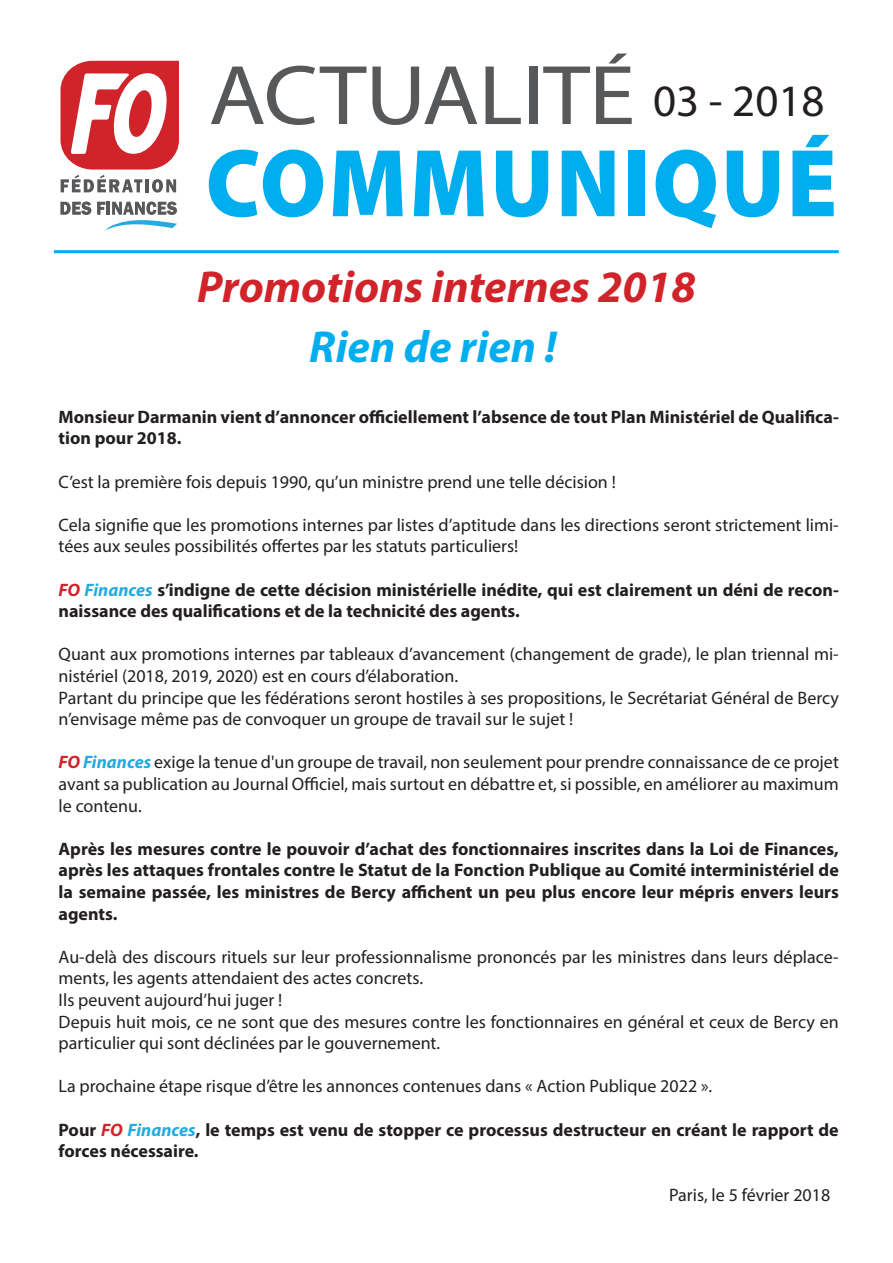
<style>
.page{position:relative;width:893px;height:1263px;background:#fff}
.page>*{position:absolute;margin:0;border:0;box-sizing:border-box;transform-origin:0 0}
.t1{font:italic 700 45px "Myriad Pro";color:#d1232a}
.t2{font:italic 700 45px "Myriad Pro";color:#00aeef}
.t3{font:45px "Myriad Pro";color:#231f20}
.t4{font:18px/21.6px "Myriad Pro";color:#231f20}
.t5{font:700 18px/21.6px "Myriad Pro";color:#231f20}
.s1{font-style:italic;color:#d1232a}
.s2{font-style:italic;color:#24aae1}
.s3{font-weight:700;font-style:italic;color:#d1232a}
.s4{font-weight:700;font-style:italic;color:#24aae1}
</style>
<div class="page">
<svg style="left:211px;top:66px;width:155px;height:59px"></svg>
<svg style="left:372px;top:67px;width:105px;height:58px"></svg>
<svg style="left:485px;top:67px;width:36px;height:57px"></svg>
<div style="left:529px;top:67px;width:8px;height:57px;background:#57585a"></div>
<svg style="left:543px;top:67px;width:47px;height:57px"></svg>
<svg style="left:596px;top:54px;width:36px;height:70px"></svg>
<svg style="left:209px;top:150px;width:114px;height:67px"></svg>
<svg style="left:333px;top:151px;width:70px;height:65px"></svg>
<svg style="left:414px;top:151px;width:70px;height:65px"></svg>
<svg style="left:496px;top:151px;width:52px;height:66px"></svg>
<svg style="left:562px;top:151px;width:52px;height:65px"></svg>
<div style="left:628px;top:151px;width:17px;height:65px;background:#00aeef"></div>
<svg style="left:656px;top:150px;width:60px;height:78px"></svg>
<svg style="left:727px;top:151px;width:52px;height:66px"></svg>
<svg style="left:792px;top:135px;width:42px;height:81px"></svg>
<hr style="left:54px;top:250px;width:785px;height:3px;background:#00aeef">
<svg style="left:60px;top:61px;width:119px;height:132px"></svg>
<svg style="left:60px;top:201px;width:31px;height:14px"></svg>
<svg style="left:97px;top:201px;width:80px;height:30px"></svg>
<p class="t3" style="left:653px;top:73px;width:173px">03 - 2018</p>
<p class="t1" style="left:197px;top:257px;width:500px">Promotions internes 2018</p>
<p class="t2" style="left:309px;top:318px;width:249px">Rien de rien !</p>
<p class="t5" style="left:59px;top:405px;width:782px">Monsieur Darmanin vient d’annoncer officiellement l’absence de tout Plan Ministériel de Qualifica&shy;tion pour 2018.</p>
<p class="t4" style="left:59px;top:470px;width:559px">C’est la première fois depuis 1990, qu’un ministre prend une telle décision !</p>
<p class="t4" style="left:59px;top:514px;width:782px">Cela signifie que les promotions internes par listes d’aptitude dans les directions seront strictement limi&shy;tées aux seules possibilités offertes par les statuts particuliers!</p>
<p class="t5" style="left:59px;top:578px;width:782px"><span class="s1">FO</span> <span class="s2">Finances</span> s’indigne de cette décision ministérielle inédite, qui est clairement un déni de recon&shy;naissance des qualifications et de la technicité des agents.</p>
<p class="t4" style="left:59px;top:643px;width:782px">Quant aux promotions internes par tableaux d’avancement (changement de grade), le plan triennal mi&shy;nistériel (2018, 2019, 2020) est en cours d’élaboration.</p>
<p class="t4" style="left:59px;top:686px;width:782px">Partant du principe que les fédérations seront hostiles à ses propositions, le Secrétariat Général de Bercy n’envisage même pas de convoquer un groupe de travail sur le sujet !</p>
<p class="t4" style="left:59px;top:751px;width:782px;text-align:justify"><span class="s3">FO</span> <span class="s4">Finances</span> exige la tenue d'un groupe de travail, non seulement pour prendre connaissance de ce projet avant sa publication au Journal Officiel, mais surtout en débattre et, si possible, en améliorer au maximum le contenu.</p>
<p class="t5" style="left:59px;top:837px;width:782px;text-align:justify">Après les mesures contre le pouvoir d’achat des fonctionnaires inscrites dans la Loi de Finances, après les attaques frontales contre le Statut de la Fonction Publique au Comité interministériel de la semaine passée, les ministres de Bercy affichent un peu plus encore leur mépris envers leurs agents.</p>
<p class="t4" style="left:59px;top:946px;width:782px">Au-delà des discours rituels sur leur professionnalisme prononcés par les ministres dans leurs déplace&shy;ments, les agents attendaient des actes concrets.</p>
<p class="t4" style="left:59px;top:989px;width:225px">Ils peuvent aujourd’hui juger !</p>
<p class="t4" style="left:59px;top:1010px;width:782px">Depuis huit mois, ce ne sont que des mesures contre les fonctionnaires en général et ceux de Bercy en particulier qui sont déclinées par le gouvernement.</p>
<p class="t4" style="left:59px;top:1075px;width:655px">La prochaine étape risque d’être les annonces contenues dans « Action Publique 2022 ».</p>
<p class="t5" style="left:59px;top:1118px;width:782px">Pour <span class="s1">FO</span> <span class="s2">Finances</span>, le temps est venu de stopper ce processus destructeur en créant le rapport de forces nécessaire.</p>
<p class="t4" style="left:669px;top:1183px;width:163px">Paris, le 5 février 2018</p>
</div>
